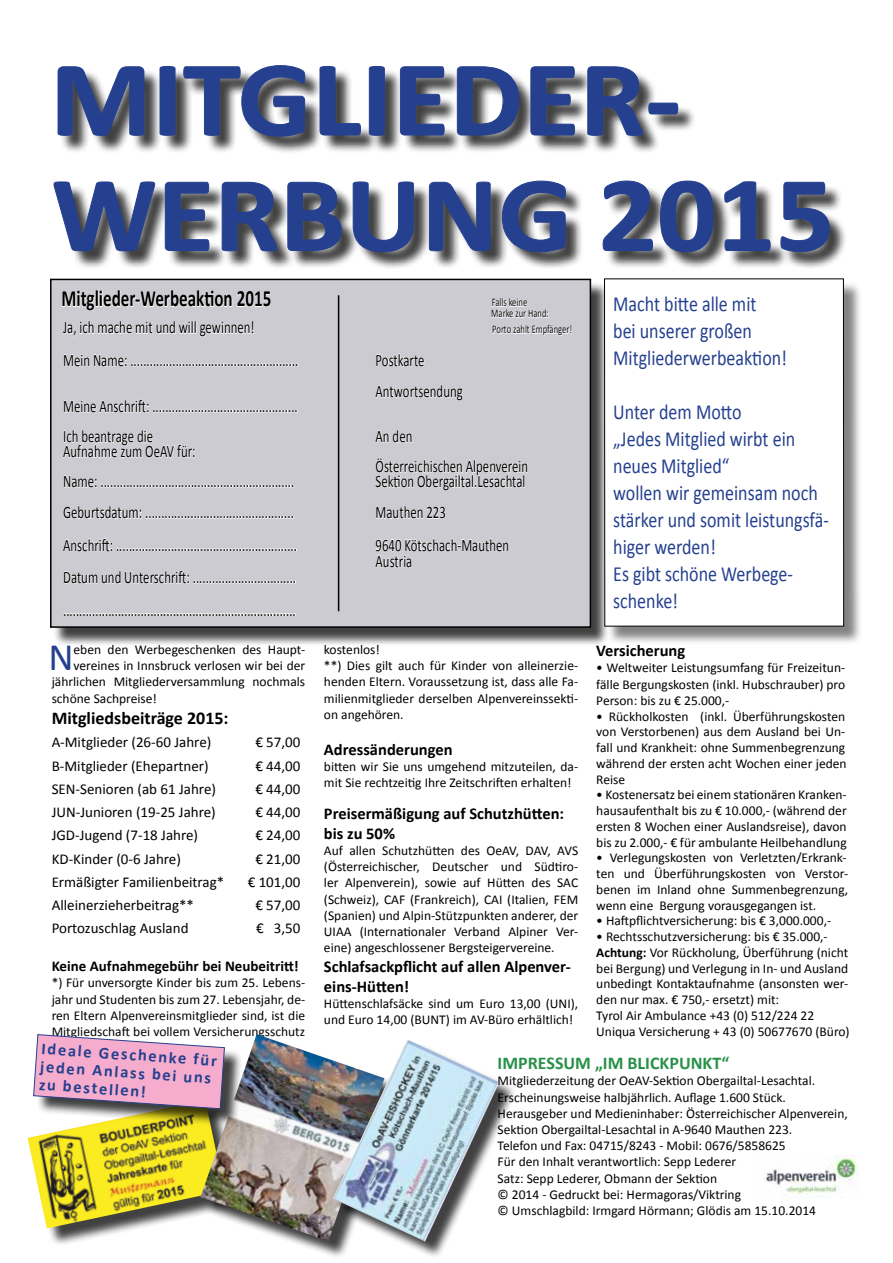
<style>
.page{position:relative;width:893px;height:1263px;background:#fff}
.page>*{position:absolute;margin:0;border:0;box-sizing:border-box;transform-origin:0 0}
.t1{font:700 108px/115.5px "Calibri";color:#25408f;scale:1.08 1}
.t2{font:39px "Calibri";color:#25408f}
.t3{font:700 23.4px "Calibri";color:#000;scale:.73 1}
.t4{font:21.6px/27px "Calibri";color:#25408f;scale:.83 1}
.t5{font:700 18px "Calibri";color:#289048}
.t6{font:700 18px "Calibri";color:#000}
.t7{font:17.55px/31.2px "Calibri";color:#000;scale:.73 1}
.t8{font:700 16.5px/19.8px "Calibri";color:#000}
.t9{font:700 16.5px/18px "Calibri";color:#25408f}
.t10{font:15px "Calibri";color:#000}
.t11{font:700 15px "Calibri";color:#000}
.t12{font:13.5px/16.2px "Calibri";color:#000;text-align:justify}
.t13{font:11.7px/10.8px "Calibri";color:#000;scale:.73 1}
.s1{font-weight:700}
</style>
<div class="page">
<div style="left:53px;top:281px;width:557px;height:365px;background:#000;opacity:.75"></div>
<svg style="left:50px;top:278px;width:542px;height:351px"></svg>
<div style="left:57px;top:68px;width:791px;height:203px;background:#000;opacity:.75"></div>
<svg style="left:57px;top:66px;width:88px;height:70px"></svg>
<svg style="left:159px;top:66px;width:17px;height:70px"></svg>
<svg style="left:183px;top:65px;width:123px;height:72px"></svg>
<svg style="left:319px;top:66px;width:42px;height:70px"></svg>
<svg style="left:368px;top:66px;width:17px;height:70px"></svg>
<svg style="left:400px;top:66px;width:45px;height:70px"></svg>
<svg style="left:457px;top:66px;width:62px;height:70px"></svg>
<svg style="left:530px;top:66px;width:45px;height:70px"></svg>
<svg style="left:587px;top:66px;width:91px;height:70px"></svg>
<svg style="left:53px;top:181px;width:225px;height:160px"></svg>
<svg style="left:287px;top:182px;width:55px;height:69px"></svg>
<svg style="left:352px;top:181px;width:62px;height:71px"></svg>
<svg style="left:429px;top:181px;width:62px;height:71px"></svg>
<svg style="left:502px;top:180px;width:64px;height:72px"></svg>
<svg style="left:602px;top:180px;width:51px;height:71px"></svg>
<svg style="left:660px;top:180px;width:54px;height:72px"></svg>
<svg style="left:724px;top:181px;width:47px;height:70px"></svg>
<svg style="left:780px;top:181px;width:50px;height:71px"></svg>
<div style="left:606px;top:281px;width:256px;height:364px;background:#000;opacity:.49"></div>
<div style="left:604px;top:279px;width:240px;height:347px;background:#fff"></div>
<div style="left:604px;top:279px;width:240px;height:347px;border:1px solid #000"></div>
<hr style="left:338px;top:295px;width:1px;height:316px;background:#000">
<div style="left:30px;top:1103px;width:213px;height:143px;background:#000;opacity:.75"></div>
<img style="left:28px;top:1103px;width:173px;height:125px">
<div style="left:204px;top:1037px;width:198px;height:222px;background:#000;opacity:.75"></div>
<img style="left:201px;top:1034px;width:183px;height:207px">
<div style="left:36px;top:1037px;width:207px;height:90px;background:#000;opacity:.75"></div>
<svg style="left:33px;top:1034px;width:192px;height:75px"></svg>
<div style="left:336px;top:1042px;width:181px;height:217px;background:#000;opacity:.75"></div>
<img style="left:333px;top:1039px;width:166px;height:202px">
<img style="left:764px;top:1155px;width:94px;height:42px">
<h1 class="t1" style="left:50px;top:41px;width:728px">MITGLIEDER-<br>WERBUNG 2015</h1>
<h3 class="t3" style="left:62px;top:284px;width:289px">Mitglieder-Werbeaktion 2015</h3>
<p class="t13" style="left:491px;top:297px;width:80px">Falls keine<br>Marke zur Hand:</p>
<p class="t7" style="left:63px;top:312px;width:264px">Ja, ich mache mit und will gewinnen!</p>
<p class="t13" style="left:492px;top:324px;width:111px">Porto zahlt Empfänger!</p>
<p class="t7" style="left:63px;top:344px;width:324px">Mein Name: ....................................................</p>
<p class="t7" style="left:376px;top:344px;width:121px">Postkarte<br>Antwortsendung</p>
<p class="t7" style="left:63px;top:391px;width:323px;line-height:30px">Meine Anschrift: .............................................<br>Ich beantrage die</p>
<p class="t7" style="left:376px;top:421px;width:52px">An den</p>
<p class="t7" style="left:63px;top:436px;width:183px">Aufnahme zum OeAV für:</p>
<p class="t7" style="left:376px;top:451px;width:211px">Österreichischen Alpenverein</p>
<p class="t7" style="left:63px;top:466px;width:318px">Name: ............................................................</p>
<p class="t7" style="left:376px;top:466px;width:207px">Sektion Obergailtal.Lesachtal</p>
<p class="t7" style="left:63px;top:497px;width:318px">Geburtsdatum: ..............................................</p>
<p class="t7" style="left:376px;top:497px;width:98px">Mauthen 223</p>
<p class="t7" style="left:63px;top:529px;width:322px">Anschrift: ........................................................</p>
<p class="t7" style="left:376px;top:537px;width:185px;line-height:16.2px">9640 Kötschach-Mauthen<br>Austria</p>
<p class="t7" style="left:63px;top:561px;width:321px;line-height:32.4px">Datum und Unterschrift: ................................ ........................................................................</p>
<h2 class="t2" style="left:48px;top:632px;width:27px">N</h2>
<p class="t12" style="left:74px;top:641px;width:233px">eben den Werbegeschenken des Haupt-</p>
<p class="t12" style="left:74px;top:657px;width:233px">vereines in Innsbruck verlosen wir bei der</p>
<p class="t12" style="left:52px;top:674px;width:255px">jährlichen Mitgliederversammlung nochmals</p>
<p class="t12" style="left:52px;top:690px;width:107px">schöne Sachpreise!</p>
<h3 class="t6" style="left:52px;top:707px;width:178px">Mitgliedsbeiträge 2015:</h3>
<p class="t10" style="left:52px;top:733px;width:161px">A-Mitglieder (26-60 Jahre)</p>
<p class="t10" style="left:255px;top:733px;width:47px">€ 57,00</p>
<p class="t10" style="left:52px;top:756px;width:159px">B-Mitglieder (Ehepartner)</p>
<p class="t10" style="left:255px;top:756px;width:47px">€ 44,00</p>
<p class="t10" style="left:52px;top:779px;width:166px">SEN-Senioren (ab 61 Jahre)</p>
<p class="t10" style="left:255px;top:779px;width:47px">€ 44,00</p>
<p class="t10" style="left:52px;top:803px;width:166px">JUN-Junioren (19-25 Jahre)</p>
<p class="t10" style="left:255px;top:803px;width:47px">€ 44,00</p>
<p class="t10" style="left:52px;top:826px;width:148px">JGD-Jugend (7-18 Jahre)</p>
<p class="t10" style="left:255px;top:826px;width:47px">€ 24,00</p>
<p class="t10" style="left:52px;top:849px;width:131px">KD-Kinder (0-6 Jahre)</p>
<p class="t10" style="left:255px;top:849px;width:47px">€ 21,00</p>
<p class="t10" style="left:52px;top:872px;width:174px">Ermäßigter Familienbeitrag*</p>
<p class="t10" style="left:248px;top:872px;width:54px">€ 101,00</p>
<p class="t10" style="left:52px;top:896px;width:144px">Alleinerzieherbeitrag**</p>
<p class="t10" style="left:255px;top:896px;width:47px">€ 57,00</p>
<p class="t10" style="left:52px;top:919px;width:138px">Portozuschlag Ausland</p>
<p class="t10" style="left:256px;top:919px;width:46px">€ 3,50</p>
<p class="t11" style="left:52px;top:956px;width:249px">Keine Aufnahmegebühr bei Neubeitritt!</p>
<p class="t12" style="left:52px;top:975px;width:255px">*) Für unversorgte Kinder bis zum 25. Lebens&shy;jahr und Studenten bis zum 27. Lebensjahr, de&shy;ren Eltern Alpenvereinsmitglieder sind, ist die Mitgliedschaft bei vollem Versicherungsschutz</p>
<p class="t12" style="left:324px;top:641px;width:256px;text-align:left">kostenlos!<br>**) Dies gilt auch für Kinder von alleinerzie&shy;henden Eltern. Voraussetzung ist, dass alle Fa&shy;milienmitglieder derselben Alpenvereinssekti&shy;on angehören.</p>
<p class="t8" style="left:324px;top:739px;width:130px">Adressänderungen</p>
<p class="t12" style="left:324px;top:758px;width:256px">bitten wir Sie uns umgehend mitzuteilen, da&shy;mit Sie rechtzeitig Ihre Zeitschriften erhalten!</p>
<p class="t8" style="left:324px;top:803px;width:242px">Preisermäßigung auf Schutzhütten: bis zu 50%</p>
<p class="t12" style="left:324px;top:842px;width:256px">Auf allen Schutzhütten des OeAV, DAV, AVS (Österreichischer, Deutscher und Südtiro&shy;ler Alpenverein), sowie auf Hütten des SAC (Schweiz), CAF (Frankreich), CAI (Italien, FEM (Spanien) und Alpin-Stützpunkten anderer, der UIAA (Internationaler Verband Alpiner Ver&shy;eine) angeschlossener Bergsteigervereine.</p>
<p class="t8" style="left:324px;top:956px;width:248px">Schlafsackpflicht auf allen Alpenver&shy;eins-Hütten!</p>
<p class="t12" style="left:324px;top:995px;width:256px">Hüttenschlafsäcke sind um Euro 13,00 (UNI), und Euro 14,00 (BUNT) im AV-Büro erhältlich!</p>
<h3 class="t4" style="left:613px;top:290px;width:211px">Macht bitte alle mit<br>bei unserer großen<br>Mitgliederwerbeaktion!</h3>
<h3 class="t4" style="left:613px;top:398px;width:261px">Unter dem Motto<br>„Jedes Mitglied wirbt ein neues Mitglied“<br>wollen wir gemeinsam noch stärker und somit leistungsfä&shy;higer werden!<br>Es gibt schöne Werbege&shy;schenke!</h3>
<p class="t8" style="left:596px;top:641px;width:90px">Versicherung</p>
<p class="t12" style="left:596px;top:660px;width:250px">• Weltweiter Leistungsumfang für Freizeitun&shy;fälle Bergungskosten (inkl. Hubschrauber) pro Person: bis zu € 25.000,-</p>
<p class="t12" style="left:596px;top:708px;width:252px;line-height:15.8px">• Rückholkosten (inkl. Überführungskosten von Verstorbenen) aus dem Ausland bei Un&shy;fall und Krankheit: ohne Summenbegrenzung während der ersten acht Wochen einer jeden Reise</p>
<p class="t12" style="left:596px;top:787px;width:252px;line-height:15.8px">• Kostenersatz bei einem stationären Kranken&shy;hausaufenthalt bis zu € 10.000,- (während der ersten 8 Wochen einer Auslandsreise), davon bis zu 2.000,- € für ambulante Heilbehandlung</p>
<p class="t12" style="left:596px;top:850px;width:253px;line-height:15.8px">• Verlegungskosten von Verletzten/Erkrank&shy;ten und Überführungskosten von Verstor&shy;benen im Inland ohne Summenbegrenzung, wenn eine Bergung vorausgegangen ist.</p>
<p class="t12" style="left:596px;top:913px;width:236px">• Haftpflichtversicherung: bis € 3,000.000,-</p>
<p class="t12" style="left:596px;top:929px;width:255px;line-height:15.8px;text-align:left">• Rechtsschutzversicherung: bis € 35.000,- <span class="s1">Achtung:</span> Vor Rückholung, Überführung (nicht bei Bergung) und Verlegung in In- und Ausland unbedingt Kontaktaufnahme (ansonsten wer&shy;den nur max. € 750,- ersetzt) mit:<br>Tyrol Air Ambulance +43 (0) 512/224 22<br>Uniqua Versicherung + 43 (0) 50677670 (Büro)</p>
<p class="t9" style="left:42px;top:1039px;width:177px;rotate:4deg">Ideale Geschenke für jeden Anlass bei uns zu bestellen!</p>
<h3 class="t5" style="left:498px;top:1052px;width:233px">IMPRESSUM „IM BLICKPUNKT“</h3>
<p class="t12" style="left:498px;top:1073px;width:352px;text-align:left">Mitgliederzeitung der OeAV-Sektion Obergailtal-Lesachtal.<br>Erscheinungsweise halbjährlich. Auflage 1.600 Stück.<br>Herausgeber und Medieninhaber: Österreichischer Alpenverein, Sektion Obergailtal-Lesachtal in A-9640 Mauthen 223.<br>Telefon und Fax: 04715/8243 - Mobil: 0676/5858625<br>Für den Inhalt verantwortlich: Sepp Lederer<br>Satz: Sepp Lederer, Obmann der Sektion<br>© 2014 - Gedruckt bei: Hermagoras/Viktring<br>© Umschlagbild: Irmgard Hörmann; Glödis am 15.10.2014</p>
</div>
